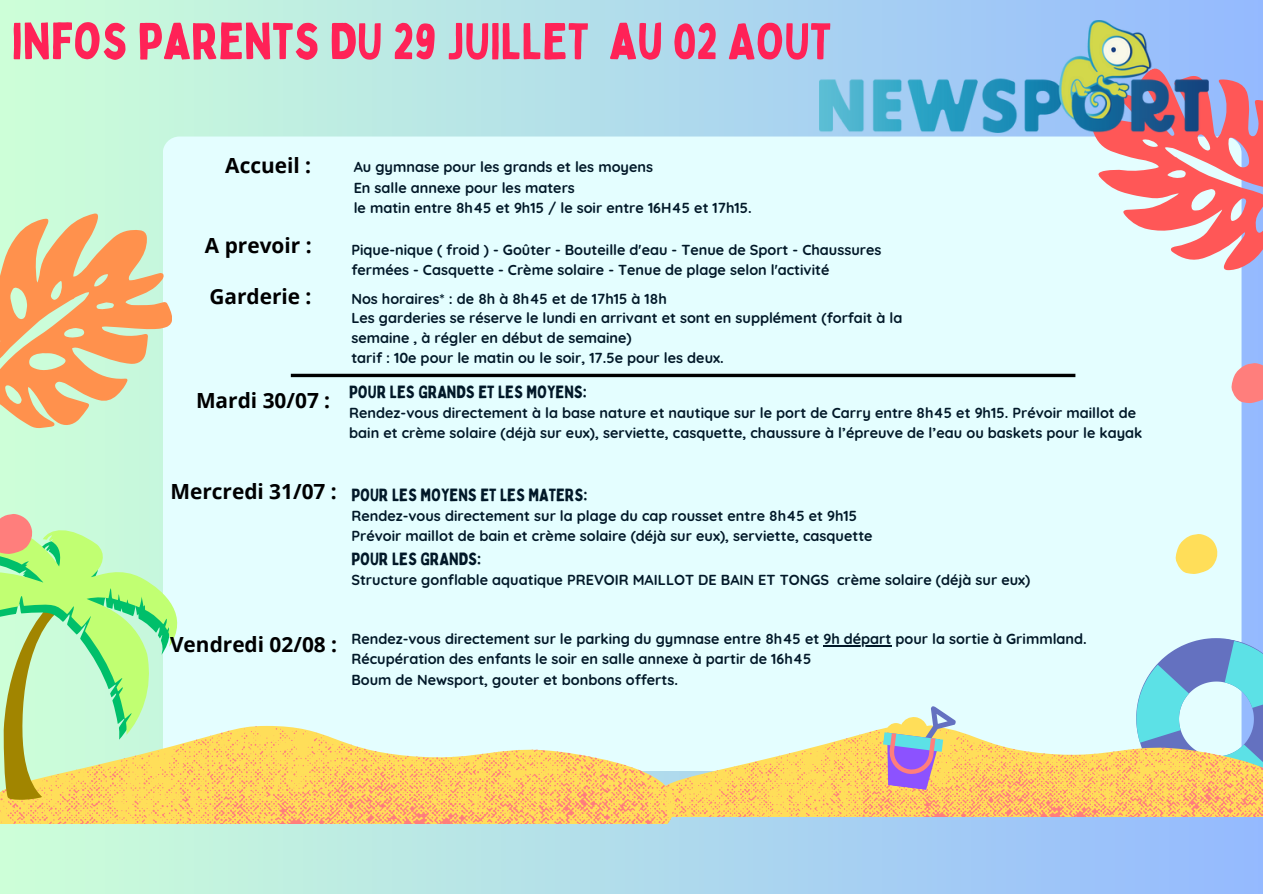
<style>
.page{position:relative;width:1263px;height:894px;background:#fff}
.page>*{position:absolute;margin:0;border:0;box-sizing:border-box;transform-origin:0 0}
.t1{font:50.4px "Bobby Jones";color:#ff2257}
.t2{font:700 20.85px "Open Sans";color:#000}
.t3{font:17.4px "Bobby Jones";color:#011828}
.t4{font:700 14.4px/19.8px "Quicksand";color:#011828}
</style>
<div class="page">
<div style="left:0;top:0;width:1263px;height:893px;background:linear-gradient(to right,#cdffd9,#96b9fb)"></div>
<div style="left:163px;top:136px;width:1078px;height:635px;background:#e4feff;border-radius:17px"></div>
<svg style="left:0;top:214px;width:172px;height:228px;background:#e6c392"></svg>
<svg style="left:1136px;top:622px;width:127px;height:103px"></svg>
<svg style="left:675px;top:725px;width:588px;height:91px"></svg>
<svg style="left:0;top:726px;width:674px;height:97px;fill:#ffde5e"></svg>
<svg style="left:881px;top:706px;width:76px;height:84px"></svg>
<svg style="left:1066px;top:18px;width:197px;height:289px"></svg>
<svg style="left:0;top:513px;width:177px;height:286px;background:#bfe99e"></svg>
<svg style="left:1231px;top:363px;width:32px;height:40px"></svg>
<svg style="left:1175px;top:534px;width:43px;height:40px"></svg>
<svg style="left:291px;top:373px;width:784px;height:4px;background:#2b3030"></svg>
<img style="left:820px;top:20px;width:389px;height:113px">
<hr style="left:823px;top:645px;width:68px;height:1px;background:#011828">
<h2 class="t1" style="left:12px;top:9px;width:821px">INFOS PARENTS DU 29 JUILLET AU 02 AOUT</h2>
<h3 class="t2" style="left:225px;top:150px;width:87px">Accueil :</h3>
<h2 class="t2" style="left:205px;top:231px;width:108px">A prevoir :</h2>
<h3 class="t4" style="left:354px;top:157px;width:400px;line-height:20.2px">Au gymnase pour les grands et les moyens<br>En salle annexe pour les maters<br>le matin entre 8h45 et 9h15 / le soir entre 16H45 et 17h15.</h3>
<h2 class="t4" style="left:351px;top:240px;width:532px">Pique-nique ( froid ) - Goûter - Bouteille d'eau - Tenue de Sport - Chaussures fermées - Casquette - Crème solaire - Tenue de plage selon l'activité</h2>
<h1 class="t2" style="left:209px;top:281px;width:104px">Garderie :</h1>
<p class="t4" style="left:351px;top:288px;width:552px">Nos horaires* : de 8h à 8h45 et de 17h15 à 18h<br>Les garderies se réserve le lundi en arrivant et sont en supplément (forfait à la semaine , à régler en début de semaine)<br>tarif : 10e pour le matin ou le soir, 17.5e pour les deux.</p>
<p class="t2" style="left:196px;top:385px;width:136px">Mardi 30/07 :</p>
<h2 class="t3" style="left:349px;top:381px;width:239px">POUR LES GRANDS ET LES MOYENS:</h2>
<h3 class="t4" style="left:349px;top:402px;width:795px;line-height:20.2px">Rendez-vous directement à la base nature et nautique sur le port de Carry entre 8h45 et 9h15. Prévoir maillot de bain et crème solaire (déjà sur eux), serviette, casquette, chaussure à l’épreuve de l’eau ou baskets pour le kayak</h3>
<h3 class="t2" style="left:170px;top:477px;width:168px">Mercredi 31/07 :</h3>
<p class="t3" style="left:351px;top:483px;width:237px">POUR LES MOYENS ET LES MATERS:</p>
<p class="t4" style="left:351px;top:505px;width:507px">Rendez-vous directement sur la plage du cap rousset entre 8h45 et 9h15</p>
<h2 class="t4" style="left:351px;top:525px;width:523px">Prévoir maillot de bain et crème solaire (déjà sur eux), serviette, casquette</h2>
<h2 class="t3" style="left:351px;top:547px;width:131px">POUR LES GRANDS:</h2>
<p class="t4" style="left:351px;top:569px;width:681px">Structure gonflable aquatique PREVOIR MAILLOT DE BAIN ET TONGS crème solaire (déjà sur eux)</p>
<p class="t2" style="left:170px;top:630px;width:169px">Vendredi 02/08 :</p>
<p class="t4" style="left:351px;top:628px;width:737px">Rendez-vous directement sur le parking du gymnase entre 8h45 et 9h départ pour la sortie à Grimmland.</p>
<p class="t4" style="left:351px;top:648px;width:462px;line-height:20.2px">Récupération des enfants le soir en salle annexe à partir de 16h45<br>Boum de Newsport, gouter et bonbons offerts.</p>
</div>
